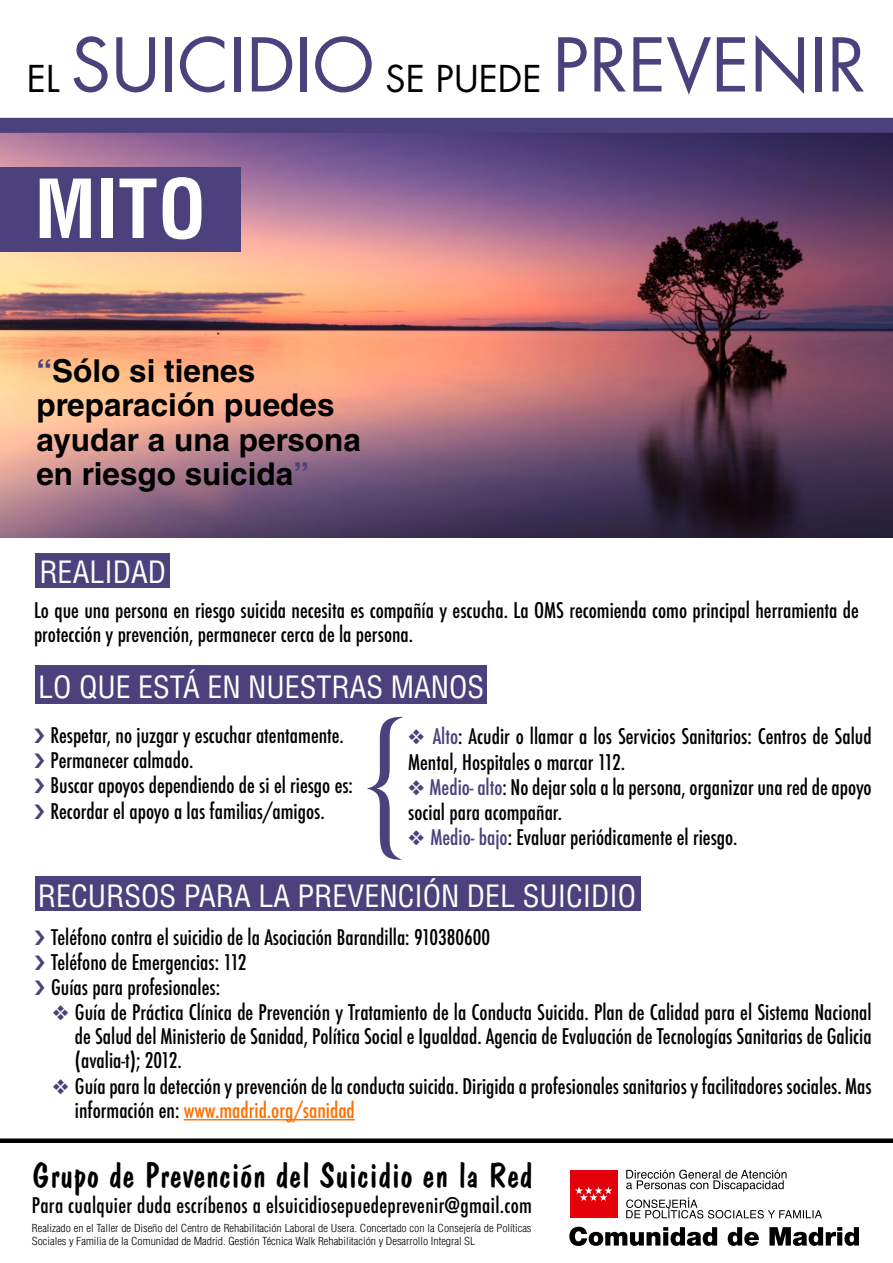
<style>
.page{position:relative;width:893px;height:1263px;background:#fff}
.page>*{position:absolute;margin:0;border:0;box-sizing:border-box;transform-origin:0 0}
.t1{font:700 condensed 79.35px "Helvetica LT Std";color:#fff}
.t2{font:72px "Futura Std";color:#4c417c}
.t3{font:35.25px "Dom Casual Std";letter-spacing:-.01em;color:#000}
.t4{font:700 31.5px/34.5px "Helvetica LT Std";color:#000}
.t5{font:condensed 30px "Helvetica LT Std";color:#fff}
.t6{font:500 condensed 21px/25.2px "Futura";color:#000}
.t7{font:300 condensed 10.8px/12.9px "Helvetica LT Std";color:#000;scale:1.09 1}
.s1{font-size:36px;color:#000}
.s2{color:#4c417c}
.s3{color:#ff6f00}
</style>
<div class="page">
<img style="left:0;top:133px;width:893px;height:405px">
<div style="left:0;top:118px;width:893px;height:15px;background:#4c417c"></div>
<div style="left:0;top:168px;width:241px;height:84px;background:#4c417c"></div>
<div style="left:0;top:1138px;width:893px;height:5px;background:#000"></div>
<div style="left:35px;top:553px;width:135px;height:35px;background:#4c417c"></div>
<div style="left:35px;top:665px;width:452px;height:39px;background:#4c417c"></div>
<div style="left:35px;top:876px;width:605px;height:35px;background:#4c417c"></div>
<hr style="left:184px;top:1119px;width:171px;height:1px;background:#ff6f00">
<div style="left:570px;top:1171px;width:47px;height:47px;background:#e3000b"></div>
<svg style="left:575px;top:1186px;width:37px;height:15px"></svg>
<svg style="left:569px;top:1227px;width:290px;height:19px"></svg>
<svg style="left:626px;top:1197px;width:196px;height:21px"></svg>
<svg style="left:626px;top:1170px;width:161px;height:21px"></svg>
<h2 class="t2" style="left:27px;top:19px;width:841px"><span class="s1">EL</span> SUICIDIO <span class="s1">SE PUEDE</span> PREVENIR</h2>
<h1 class="t1" style="left:34px;top:159px;width:173px">MITO</h1>
<h3 class="t4" style="left:36px;top:353px;width:326px"><span class="s2">“</span>Sólo si tienes preparación puedes ayudar a una persona en riesgo suicida<span class="s2">”</span></h3>
<h3 class="t5" style="left:39px;top:553px;width:128px">REALIDAD</h3>
<p class="t6" style="left:34px;top:598px;width:826px;line-height:24px">Lo que una persona en riesgo suicida necesita es compañía y escucha. La OMS recomienda como principal herramienta de protección y prevención, permanecer cerca de la persona.</p>
<h3 class="t5" style="left:38px;top:668px;width:447px">LO QUE ESTÁ EN NUESTRAS MANOS</h3>
<p class="t6" style="left:51px;top:723px;width:304px">Respetar, no juzgar y escuchar atentamente.<br>Permanecer calmado.<br>Buscar apoyos dependiendo de si el riesgo es:<br>Recordar el apoyo a las familias/amigos.</p>
<p class="t6" style="left:408px;top:724px;width:465px"><span class="s2">❖ Alto</span>: Acudir o llamar a los Servicios Sanitarios: Centros de Salud<br>Mental, Hospitales o marcar 112.</p>
<p class="t6" style="left:408px;top:775px;width:465px"><span class="s2">❖ Medio- alto</span>: No dejar sola a la persona, organizar una red de apoyo social para acompañar.</p>
<p class="t6" style="left:408px;top:825px;width:331px"><span class="s2">❖ Medio- bajo</span>: Evaluar periódicamente el riesgo.</p>
<h3 class="t5" style="left:38px;top:877px;width:600px">RECURSOS PARA LA PREVENCIÓN DEL SUICIDIO</h3>
<p class="t6" style="left:51px;top:924px;width:441px">Teléfono contra el suicidio de la Asociación Barandilla: 910380600<br>Teléfono de Emergencias: 112<br>Guías para profesionales:</p>
<p class="t6" style="left:75px;top:1001px;width:798px;line-height:24px;text-align:justify;text-indent:-22px"><span class="s2">❖</span> Guía de Práctica Clínica de Prevención y Tratamiento de la Conducta Suicida. Plan de Calidad para el Sistema Nacional de Salud del Ministerio de Sanidad, Política Social e Igualdad. Agencia de Evaluación de Tecnologías Sanitarias de Galicia (avalia-t); 2012.</p>
<p class="t6" style="left:75px;top:1074px;width:798px;line-height:24px;text-indent:-22px"><span class="s2">❖</span> Guía para la detección y prevención de la conducta suicida. Dirigida a profesionales sanitarios y facilitadores sociales. Mas información en: <span class="s3">www.madrid.org/sanidad</span></p>
<h3 class="t3" style="left:32px;top:1154px;width:503px">Grupo de Prevención del Suicidio en la Red</h3>
<p class="t7" style="left:32px;top:1222px;width:460px">Realizado en el Taller de Diseño del Centro de Rehabilitación Laboral de Usera. Concertado con la Consejería de Políticas<br>Sociales y Familia de la Comunidad de Madrid. Gestión Técnica Walk Rehabilitación y Desarrollo Integral SL</p>
<p class="t6" style="left:32px;top:1192px;width:502px">Para cualquier duda escríbenos a elsuicidiosepuedeprevenir@gmail.com</p>
</div>
